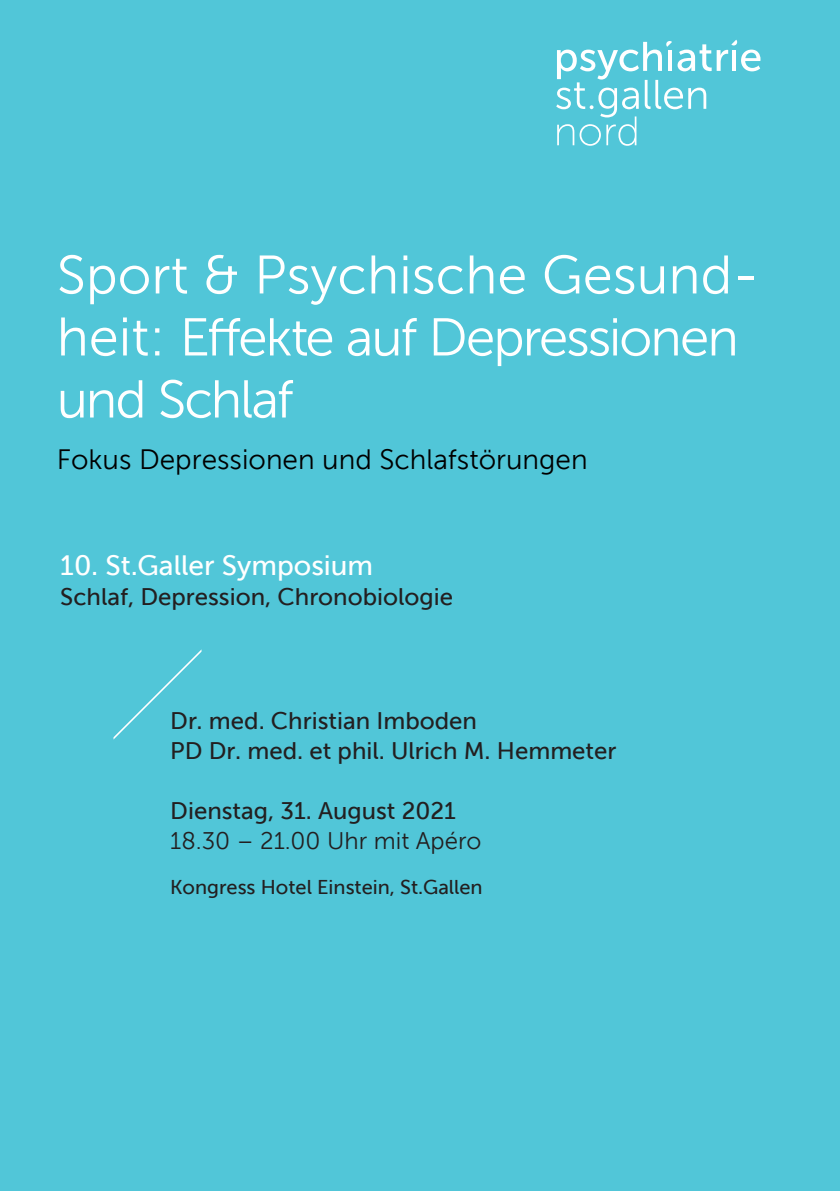
<style>
.page{position:relative;width:840px;height:1191px;background:#fff}
.page>*{position:absolute;margin:0;border:0;box-sizing:border-box;transform-origin:0 0}
.t1{font:54px "Museo Sans 300";color:#fff}
.t2{font:53px/62px "Museo Sans 300";letter-spacing:-.035em;color:#fff}
.t3{font:28px "Museo Sans 300";color:#000}
.t4{font:28px "Museo Sans 500";color:#fff}
.t5{font:24px/30px "Museo Sans 500";color:#231f20}
.t6{font:24px "Museo Sans 300";color:#231f20}
.t7{font:20px "Museo Sans 500";color:#231f20}
.s1{font-size:54px}
</style>
<div class="page">
<div style="left:0;top:0;width:839px;height:1191px;background:#51c6d8"></div>
<svg style="left:556px;top:40px;width:204px;height:106px;background:#6ccede"></svg>
<div style="left:113px;top:649px;width:88px;height:90px;background:#51c6d8"></div>
<h1 class="t1" style="left:57px;top:246px;width:703px">Sport &amp; Psychische Gesund-</h1>
<h2 class="t2" style="left:57px;top:307px;width:683px"><span class="s1">heit:</span> Effekte auf Depressionen und Schlaf</h2>
<p class="t3" style="left:57px;top:444px;width:532px">Fokus Depressionen und Schlafstörungen</p>
<p class="t4" style="left:60px;top:549px;width:314px">10. St.Galler Symposium</p>
<p class="t5" style="left:60px;top:581px;width:394px">Schlaf, Depression, Chronobiologie</p>
<p class="t5" style="left:170px;top:705px;width:447px">Dr. med. Christian Imboden<br>PD Dr. med. et phil. Ulrich M. Hemmeter</p>
<p class="t5" style="left:170px;top:795px;width:287px">Dienstag, 31. August 2021</p>
<p class="t6" style="left:170px;top:827px;width:312px">18.30 – 21.00 Uhr mit Apéro</p>
<p class="t7" style="left:170px;top:876px;width:314px">Kongress Hotel Einstein, St.Gallen</p>
</div>
